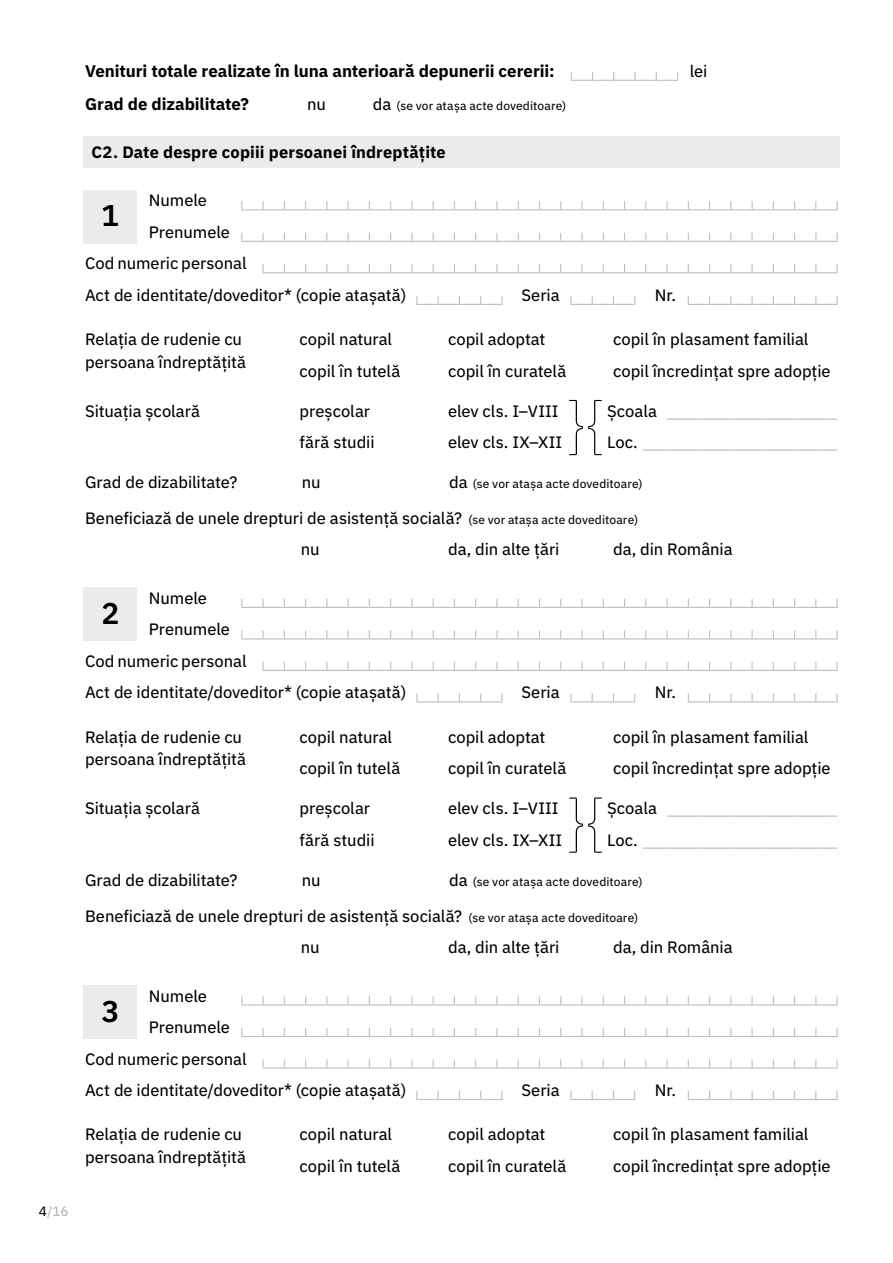
<style>
.page{position:relative;width:893px;height:1263px;background:#fff}
.page>*{position:absolute;margin:0;border:0;box-sizing:border-box;transform-origin:0 0}
.t1{font:100 61.5px "IBM Plex Sans";color:#000}
.t2{font:600 30px "IBM Plex Sans";color:#000}
.t3{font:700 16.8px "IBM Plex Sans";letter-spacing:-.005em;color:#000}
.t4{font:16.5px/31.5px "IBM Plex Sans Text";letter-spacing:-.005em;color:#000}
.t5{font:16.5px "IBM Plex Sans";color:#bcbec0}
.t6{font:700 16.5px "IBM Plex Sans";letter-spacing:.01em;color:#000}
.t7{font:13.5px "IBM Plex Sans Text";color:#b1b4b6}
.t8{font:12px "IBM Plex Sans Text";letter-spacing:.01em;color:#000}
.s1{color:#000}
.s2{font-size:16.5px}
.s3{font-family:"IBM Plex Sans Text";color:#000}
.s4{font-size:12px}
</style>
<div class="page">
<div style="left:84px;top:985px;width:53px;height:53px;background:#ebebec"></div>
<div style="left:84px;top:588px;width:53px;height:53px;background:#ebebec"></div>
<div style="left:84px;top:190px;width:53px;height:53px;background:#ebebec"></div>
<svg style="left:241px;top:1028px;width:597px;height:9px"></svg>
<svg style="left:262px;top:1059px;width:576px;height:9px"></svg>
<svg style="left:241px;top:630px;width:597px;height:9px"></svg>
<svg style="left:262px;top:662px;width:576px;height:9px"></svg>
<svg style="left:241px;top:233px;width:597px;height:9px"></svg>
<svg style="left:262px;top:264px;width:576px;height:9px"></svg>
<div style="left:83px;top:136px;width:757px;height:32px;background:#ebebec"></div>
<svg style="left:571px;top:72px;width:107px;height:9px"></svg>
<svg style="left:241px;top:201px;width:597px;height:9px"></svg>
<svg style="left:416px;top:296px;width:86px;height:9px"></svg>
<svg style="left:570px;top:296px;width:65px;height:9px"></svg>
<svg style="left:688px;top:296px;width:150px;height:9px"></svg>
<svg style="left:241px;top:599px;width:597px;height:9px"></svg>
<svg style="left:416px;top:693px;width:86px;height:9px"></svg>
<svg style="left:570px;top:693px;width:65px;height:9px"></svg>
<svg style="left:688px;top:693px;width:150px;height:9px"></svg>
<svg style="left:241px;top:996px;width:597px;height:9px"></svg>
<svg style="left:416px;top:1091px;width:86px;height:9px"></svg>
<svg style="left:570px;top:1091px;width:65px;height:9px"></svg>
<svg style="left:688px;top:1091px;width:150px;height:9px"></svg>
<p class="t7" style="left:39px;top:1200px;width:31px"><span class="s1">4</span>/16</p>
<p class="t3" style="left:85px;top:58px;width:471px">Venituri totale realizate în luna anterioară depunerii cererii:</p>
<p class="t4" style="left:690px;top:54px;width:19px">lei</p>
<p class="t3" style="left:85px;top:91px;width:165px">Grad de dizabilitate?</p>
<p class="t4" style="left:307px;top:87px;width:20px">nu</p>
<p class="t8" style="left:373px;top:96px;width:195px"><span class="s2">da</span> (se vor atașa acte doveditoare)</p>
<p class="t6" style="left:91px;top:139px;width:356px">C2. Date despre copiii persoanei îndreptățite</p>
<p class="t4" style="left:149px;top:183px;width:60px">Numele</p>
<p class="t2" style="left:101px;top:192px;width:19px">1</p>
<p class="t4" style="left:149px;top:215px;width:83px">Prenumele</p>
<p class="t4" style="left:85px;top:246px;width:163px">Cod numeric personal</p>
<p class="t4" style="left:85px;top:278px;width:323px">Act de identitate/doveditor* (copie atașată)</p>
<p class="t4" style="left:521px;top:278px;width:40px">Seria</p>
<p class="t4" style="left:655px;top:278px;width:23px">Nr.</p>
<p class="t4" style="left:85px;top:322px;width:159px">Relația de rudenie cu</p>
<p class="t4" style="left:300px;top:322px;width:94px">copil natural</p>
<p class="t4" style="left:448px;top:322px;width:99px">copil adoptat</p>
<p class="t4" style="left:613px;top:322px;width:197px">copil în plasament familial</p>
<p class="t4" style="left:85px;top:345px;width:163px">persoana îndreptățită</p>
<p class="t4" style="left:300px;top:354px;width:102px">copil în tutelă</p>
<p class="t4" style="left:448px;top:354px;width:120px">copil în curatelă</p>
<p class="t4" style="left:613px;top:354px;width:219px">copil încredințat spre adopție</p>
<p class="t4" style="left:85px;top:394px;width:117px">Situația școlară</p>
<p class="t4" style="left:300px;top:394px;width:72px">preșcolar</p>
<p class="t4" style="left:448px;top:394px;width:112px">elev cls. I–VIII</p>
<p class="t1" style="left:565px;top:380px;width:42px">}{</p>
<p class="t5" style="left:607px;top:398px;width:232px"><span class="s3">Școala</span> _____________________</p>
<p class="t4" style="left:300px;top:425px;width:77px">fără studii</p>
<p class="t4" style="left:448px;top:425px;width:116px">elev cls. IX–XII</p>
<p class="t5" style="left:607px;top:430px;width:232px"><span class="s3">Loc.</span> ________________________</p>
<p class="t4" style="left:85px;top:465px;width:154px">Grad de dizabilitate?</p>
<p class="t4" style="left:302px;top:465px;width:20px">nu</p>
<p class="t8" style="left:449px;top:475px;width:195px"><span class="s2">da</span> (se vor atașa acte doveditoare)</p>
<p class="t4" style="left:301px;top:501px;width:339px;text-indent:-216px">Beneficiază de unele drepturi de asistență socială? <span class="s4">(se vor atașa acte doveditoare) </span>nu</p>
<p class="t4" style="left:448px;top:532px;width:113px">da, din alte țări</p>
<p class="t4" style="left:613px;top:532px;width:121px">da, din România</p>
<p class="t4" style="left:149px;top:581px;width:60px">Numele</p>
<p class="t2" style="left:101px;top:590px;width:19px">2</p>
<p class="t4" style="left:149px;top:612px;width:83px">Prenumele</p>
<p class="t4" style="left:85px;top:644px;width:163px">Cod numeric personal</p>
<p class="t4" style="left:85px;top:675px;width:323px">Act de identitate/doveditor* (copie atașată)</p>
<p class="t4" style="left:521px;top:675px;width:40px">Seria</p>
<p class="t4" style="left:655px;top:675px;width:23px">Nr.</p>
<p class="t4" style="left:85px;top:720px;width:159px">Relația de rudenie cu</p>
<p class="t4" style="left:300px;top:720px;width:94px">copil natural</p>
<p class="t4" style="left:448px;top:720px;width:99px">copil adoptat</p>
<p class="t4" style="left:613px;top:720px;width:197px">copil în plasament familial</p>
<p class="t4" style="left:85px;top:742px;width:163px">persoana îndreptățită</p>
<p class="t4" style="left:300px;top:751px;width:102px">copil în tutelă</p>
<p class="t4" style="left:448px;top:751px;width:120px">copil în curatelă</p>
<p class="t4" style="left:613px;top:751px;width:219px">copil încredințat spre adopție</p>
<p class="t4" style="left:85px;top:791px;width:117px">Situația școlară</p>
<p class="t4" style="left:300px;top:791px;width:72px">preșcolar</p>
<p class="t4" style="left:448px;top:791px;width:112px">elev cls. I–VIII</p>
<p class="t1" style="left:565px;top:777px;width:42px">}{</p>
<p class="t5" style="left:607px;top:796px;width:232px"><span class="s3">Școala</span> _____________________</p>
<p class="t4" style="left:300px;top:823px;width:77px">fără studii</p>
<p class="t4" style="left:448px;top:823px;width:116px">elev cls. IX–XII</p>
<p class="t5" style="left:607px;top:827px;width:232px"><span class="s3">Loc.</span> ________________________</p>
<p class="t4" style="left:85px;top:863px;width:154px">Grad de dizabilitate?</p>
<p class="t4" style="left:302px;top:863px;width:20px">nu</p>
<p class="t8" style="left:449px;top:872px;width:195px"><span class="s2">da</span> (se vor atașa acte doveditoare)</p>
<p class="t4" style="left:301px;top:898px;width:339px;text-indent:-216px">Beneficiază de unele drepturi de asistență socială? <span class="s4">(se vor atașa acte doveditoare) </span>nu</p>
<p class="t4" style="left:448px;top:930px;width:113px">da, din alte țări</p>
<p class="t4" style="left:613px;top:930px;width:121px">da, din România</p>
<p class="t4" style="left:149px;top:978px;width:60px">Numele</p>
<p class="t2" style="left:101px;top:987px;width:19px">3</p>
<p class="t4" style="left:149px;top:1010px;width:83px">Prenumele</p>
<p class="t4" style="left:85px;top:1041px;width:163px">Cod numeric personal</p>
<p class="t4" style="left:85px;top:1073px;width:323px">Act de identitate/doveditor* (copie atașată)</p>
<p class="t4" style="left:521px;top:1073px;width:40px">Seria</p>
<p class="t4" style="left:655px;top:1073px;width:23px">Nr.</p>
<p class="t4" style="left:85px;top:1117px;width:159px">Relația de rudenie cu</p>
<p class="t4" style="left:300px;top:1117px;width:94px">copil natural</p>
<p class="t4" style="left:448px;top:1117px;width:99px">copil adoptat</p>
<p class="t4" style="left:613px;top:1117px;width:197px">copil în plasament familial</p>
<p class="t4" style="left:85px;top:1140px;width:163px">persoana îndreptățită</p>
<p class="t4" style="left:300px;top:1149px;width:102px">copil în tutelă</p>
<p class="t4" style="left:448px;top:1149px;width:120px">copil în curatelă</p>
<p class="t4" style="left:613px;top:1149px;width:219px">copil încredințat spre adopție</p>
</div>
